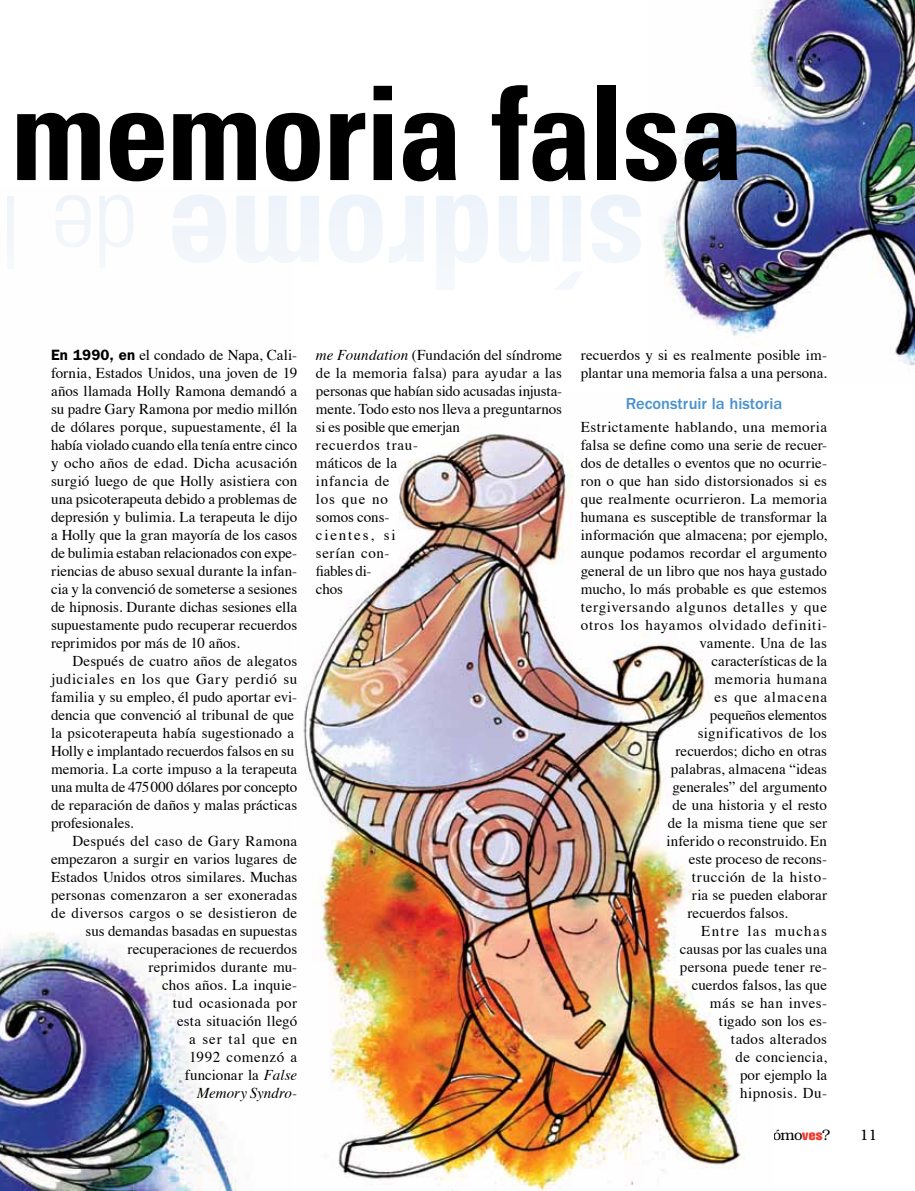
<style>
.page{position:relative;width:915px;height:1191px;background:#fff}
.page>*{position:absolute;margin:0;border:0;box-sizing:border-box;transform-origin:0 0}
.t1{font:700 condensed 130.5px "Univers LT Std";letter-spacing:-.015em;color:#000}
.t2{font:500 16.5px "ITC Franklin Gothic Std";color:#4891ce}
.t3{font:15px/18px "Times";letter-spacing:.005em;color:#000}
.t4{font:15px "Times";letter-spacing:.025em;color:#000}
.t5{font:15px "Times";letter-spacing:.03em;color:#000}
.t6{font:15px "Times";letter-spacing:.04em;color:#000}
.t7{font:15px "Times";letter-spacing:.045em;color:#000}
.t8{font:15px "Times";letter-spacing:.035em;color:#000}
.t9{font:15px "Times";letter-spacing:-.015em;color:#000}
.t10{font:15px "Times";letter-spacing:.085em;color:#000}
.t11{font:15px "Times";letter-spacing:.055em;color:#000}
.t12{font:300 15px "Bookman Std";color:#000}
.t13{font:300 15px "Bookman";color:#000;scale:.95 1}
.s1{font-family:"ITC Franklin Gothic Std";font-weight:600}
.s2{font-style:italic}
.s3{font-family:"Helvetica";font-weight:400;font-stretch:extra-condensed;font-size:12.9px;color:#ef3829}
</style>
<div class="page">
<img style="left:662px;top:0;width:252px;height:366px">
<img style="left:0;top:932px;width:237px;height:259px">
<img style="left:303px;top:434px;width:443px;height:757px">
<h1 class="t1" style="left:11px;top:54px;width:734px">memoria falsa</h1>
<p class="t3" style="left:51px;top:345px;width:248px;text-align:justify"><span class="s1">En 1990, en</span> el condado de Napa, Cali&shy;fornia, Estados Unidos, una joven de 19 años llamada Holly Ramona demandó a su padre Gary Ramona por medio millón de dólares porque, supuestamente, él la había violado cuando ella tenía entre cinco y ocho años de edad. Dicha acusación surgió luego de que Holly asistiera con una psicoterapeuta debido a problemas de depresión y bulimia. La terapeuta le dijo a Holly que la gran mayoría de los casos de bulimia estaban relacionados con expe&shy;riencias de abuso sexual durante la infan&shy;cia y la convenció de someterse a sesiones de hipnosis. Durante dichas sesiones ella supuestamente pudo recuperar recuerdos reprimidos por más de 10 años.</p>
<p class="t3" style="left:51px;top:651px;width:247px;text-indent:21px">Después de cuatro años de alegatos judiciales en los que Gary perdió su familia y su empleo, él pudo aportar evi&shy;dencia que convenció al tribunal de que la psicoterapeuta había sugestionado a Holly e implantado recuerdos falsos en su memoria. La corte impuso a la terapeuta una multa de 475000 dólares por concepto de reparación de daños y malas prácticas profesionales.</p>
<p class="t3" style="left:51px;top:831px;width:248px;text-align:right">Después del caso de Gary Ramona empezaron a surgir en varios lugares de<br>Estados Unidos otros similares. Muchas personas comenzaron a ser exoneradas de diversos cargos o se desistieron de sus demandas basadas en supuestas recuperaciones de recuerdos<br>reprimidos durante mu-<br>chos años. La inquie-<br>tud ocasionada por<br>esta situación llegó<br>a ser tal que en<br>1992 comenzó a<br>funcionar la <span class="s2">False<br>Memory Syndro-</span></p>
<p class="t3" style="left:316px;top:345px;width:247px"><span class="s2">me Foundation</span> (Fundación del síndrome de la memoria falsa) para ayudar a las personas que habían sido acusadas injusta&shy;mente. Todo esto nos lleva a preguntarnos si es posible que emerjan<br>recuerdos trau-<br>máticos de la<br>infancia de<br>los que no<br>somos cons-<br>cientes, si<br>serían con-<br>fiables di-<br>chos</p>
<p class="t3" style="left:580px;top:345px;width:248px">recuerdos y si es realmente posible im&shy;plantar una memoria falsa a una persona.</p>
<p class="t2" style="left:625px;top:394px;width:158px">Reconstruir la historia</p>
<p class="t4" style="left:580px;top:413px;width:248px">Estrictamente hablando, una memoria</p>
<p class="t3" style="left:580px;top:435px;width:247px">falsa se define como una serie de recuer-</p>
<p class="t3" style="left:580px;top:453px;width:247px">dos de detalles o eventos que no ocurrie-</p>
<p class="t3" style="left:580px;top:471px;width:248px">ron o que han sido distorsionados si es</p>
<p class="t3" style="left:580px;top:489px;width:247px">que realmente ocurrieron. La memoria</p>
<p class="t3" style="left:580px;top:507px;width:248px">humana es susceptible de transformar la</p>
<p class="t3" style="left:580px;top:525px;width:247px">información que almacena; por ejemplo,</p>
<p class="t3" style="left:580px;top:543px;width:247px">aunque podamos recordar el argumento</p>
<p class="t3" style="left:580px;top:561px;width:247px">general de un libro que nos haya gustado</p>
<p class="t3" style="left:580px;top:579px;width:247px">mucho, lo más probable es que estemos</p>
<p class="t6" style="left:580px;top:593px;width:248px">tergiversando algunos detalles y que</p>
<p class="t7" style="left:580px;top:611px;width:247px">otros los hayamos olvidado definiti-</p>
<p class="t3" style="left:699px;top:633px;width:129px">vamente. Una de las</p>
<p class="t3" style="left:711px;top:651px;width:117px">características de la</p>
<p class="t5" style="left:714px;top:665px;width:114px">memoria humana</p>
<p class="t11" style="left:714px;top:683px;width:114px">es que almacena</p>
<p class="t9" style="left:709px;top:701px;width:118px">pequeños elementos</p>
<p class="t3" style="left:697px;top:723px;width:130px">significativos de los</p>
<p class="t3" style="left:675px;top:741px;width:153px">recuerdos; dicho en otras</p>
<p class="t3" style="left:670px;top:759px;width:157px">palabras, almacena “ideas</p>
<p class="t3" style="left:672px;top:777px;width:156px">generales” del argumento</p>
<p class="t3" style="left:672px;top:795px;width:156px">de una historia y el resto</p>
<p class="t3" style="left:667px;top:813px;width:161px">de la misma tiene que ser</p>
<p class="t3" style="left:666px;top:831px;width:162px">inferido o reconstruido. En</p>
<p class="t3" style="left:688px;top:849px;width:140px">este proceso de recons-</p>
<p class="t8" style="left:691px;top:863px;width:136px">trucción de la histo-</p>
<p class="t3" style="left:691px;top:885px;width:137px">ria se pueden elaborar</p>
<p class="t3" style="left:687px;top:903px;width:102px">recuerdos falsos.</p>
<p class="t10" style="left:701px;top:917px;width:127px">Entre las muchas</p>
<p class="t3" style="left:679px;top:939px;width:148px">causas por las cuales una</p>
<p class="t3" style="left:679px;top:957px;width:148px">persona puede tener re-</p>
<p class="t3" style="left:691px;top:975px;width:136px">cuerdos falsos, las que</p>
<p class="t5" style="left:709px;top:989px;width:119px">más se han inves-</p>
<p class="t3" style="left:718px;top:1011px;width:109px">tigado son los es-</p>
<p class="t4" style="left:730px;top:1025px;width:97px">tados alterados</p>
<p class="t3" style="left:735px;top:1047px;width:93px">de conciencia,</p>
<p class="t3" style="left:739px;top:1065px;width:89px">por ejemplo la</p>
<p class="t5" style="left:739px;top:1079px;width:88px">hipnosis. Du-</p>
<p class="t12" style="left:757px;top:1126px;width:74px">¿cómo<span class="s3">ves</span>?</p>
<p class="t13" style="left:859px;top:1125px;width:20px">11</p>
</div>
